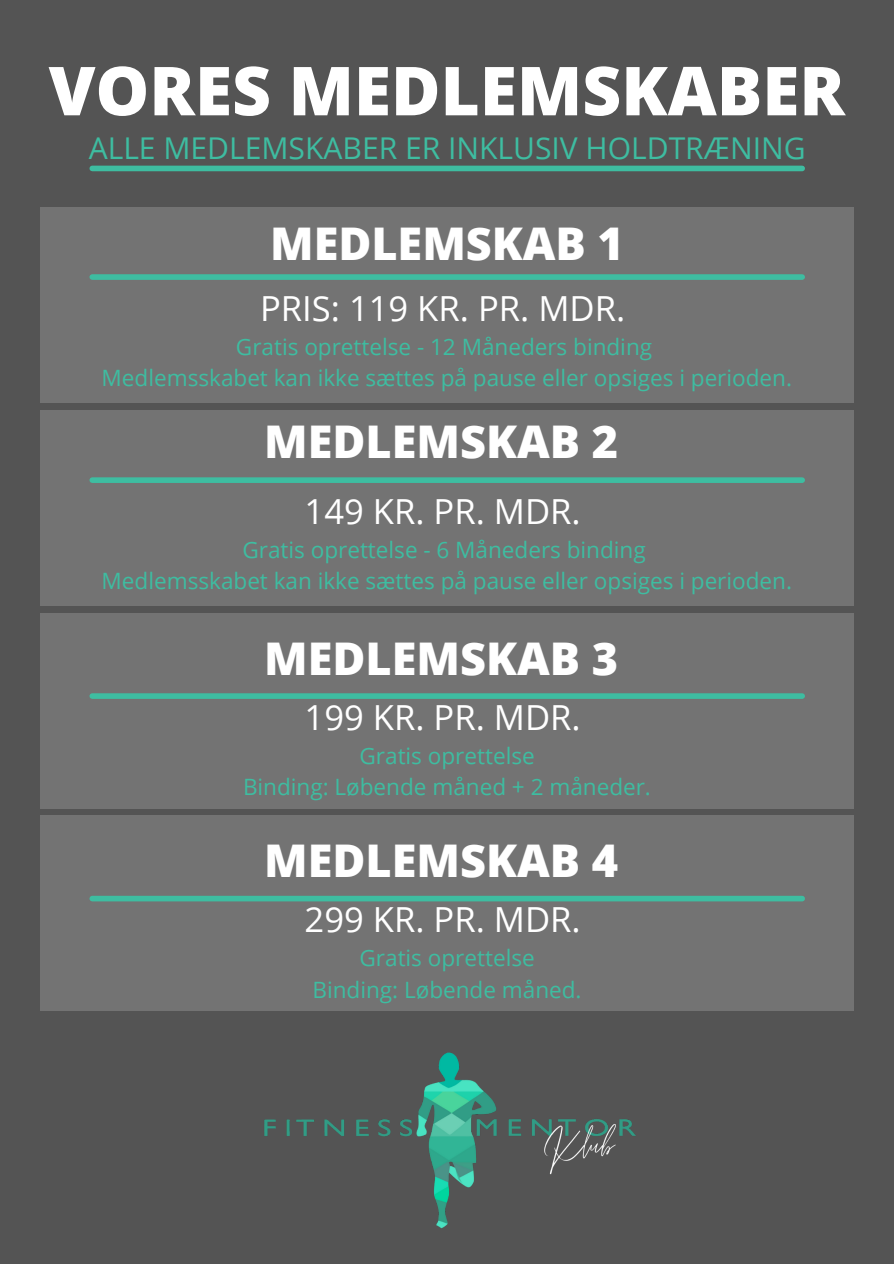
<style>
.page{position:relative;width:894px;height:1264px;background:#fff}
.page>*{position:absolute;margin:0;border:0;box-sizing:border-box;transform-origin:0 0}
.t1{font:800 67.5px "Open Sans";color:#fff}
.t2{font:800 45px "Open Sans";color:#fff}
.t3{font:34.5px "Open Sans";color:#fff}
.t4{font:30px "Open Sans";color:#3ebda1}
.t5{font:22.5px "Open Sans";color:#3ebda1}
</style>
<div class="page">
<div style="left:0;top:0;width:893px;height:1263px;background:#545454"></div>
<img style="left:250px;top:1010px;width:394px;height:219px">
<div style="left:92px;top:166px;width:710px;height:5px;background:#3ebda1"></div>
<div style="left:40px;top:207px;width:813px;height:195px;background:#737373"></div>
<div style="left:92px;top:274px;width:710px;height:6px;background:#3ebda1"></div>
<div style="left:40px;top:410px;width:813px;height:195px;background:#737373"></div>
<div style="left:92px;top:477px;width:710px;height:6px;background:#3ebda1"></div>
<div style="left:40px;top:613px;width:813px;height:195px;background:#737373"></div>
<div style="left:92px;top:693px;width:710px;height:6px;background:#3ebda1"></div>
<div style="left:40px;top:815px;width:813px;height:195px;background:#737373"></div>
<div style="left:92px;top:895px;width:710px;height:6px;background:#3ebda1"></div>
<p class="t1" style="left:49px;top:43px;width:797px">VORES MEDLEMSKABER</p>
<p class="t4" style="left:89px;top:126px;width:718px">ALLE MEDLEMSKABER ER INKLUSIV HOLDTRÆNING</p>
<p class="t2" style="left:270px;top:212px;width:355px">MEDLEMSKAB 1</p>
<p class="t3" style="left:260px;top:284px;width:366px">PRIS: 119 KR. PR. MDR.</p>
<p class="t5" style="left:236px;top:330px;width:417px">Gratis oprettelse - 12 Måneders binding</p>
<p class="t5" style="left:102px;top:362px;width:691px">Medlemsskabet kan ikke sættes på pause eller opsiges i perioden.</p>
<p class="t2" style="left:264px;top:410px;width:355px">MEDLEMSKAB 2</p>
<p class="t3" style="left:304px;top:487px;width:277px">149 KR. PR. MDR.</p>
<p class="t5" style="left:242px;top:533px;width:404px">Gratis oprettelse - 6 Måneders binding</p>
<p class="t5" style="left:102px;top:565px;width:691px">Medlemsskabet kan ikke sættes på pause eller opsiges i perioden.</p>
<p class="t2" style="left:264px;top:626px;width:355px">MEDLEMSKAB 3</p>
<p class="t3" style="left:304px;top:693px;width:277px">199 KR. PR. MDR.</p>
<p class="t5" style="left:359px;top:739px;width:177px">Gratis oprettelse</p>
<p class="t5" style="left:243px;top:771px;width:409px">Binding: Løbende måned + 2 måneder.</p>
<p class="t2" style="left:264px;top:829px;width:355px">MEDLEMSKAB 4</p>
<p class="t3" style="left:304px;top:895px;width:277px">299 KR. PR. MDR.</p>
<p class="t5" style="left:359px;top:942px;width:177px">Gratis oprettelse</p>
<p class="t5" style="left:312px;top:973px;width:270px">Binding: Løbende måned.</p>
</div>
